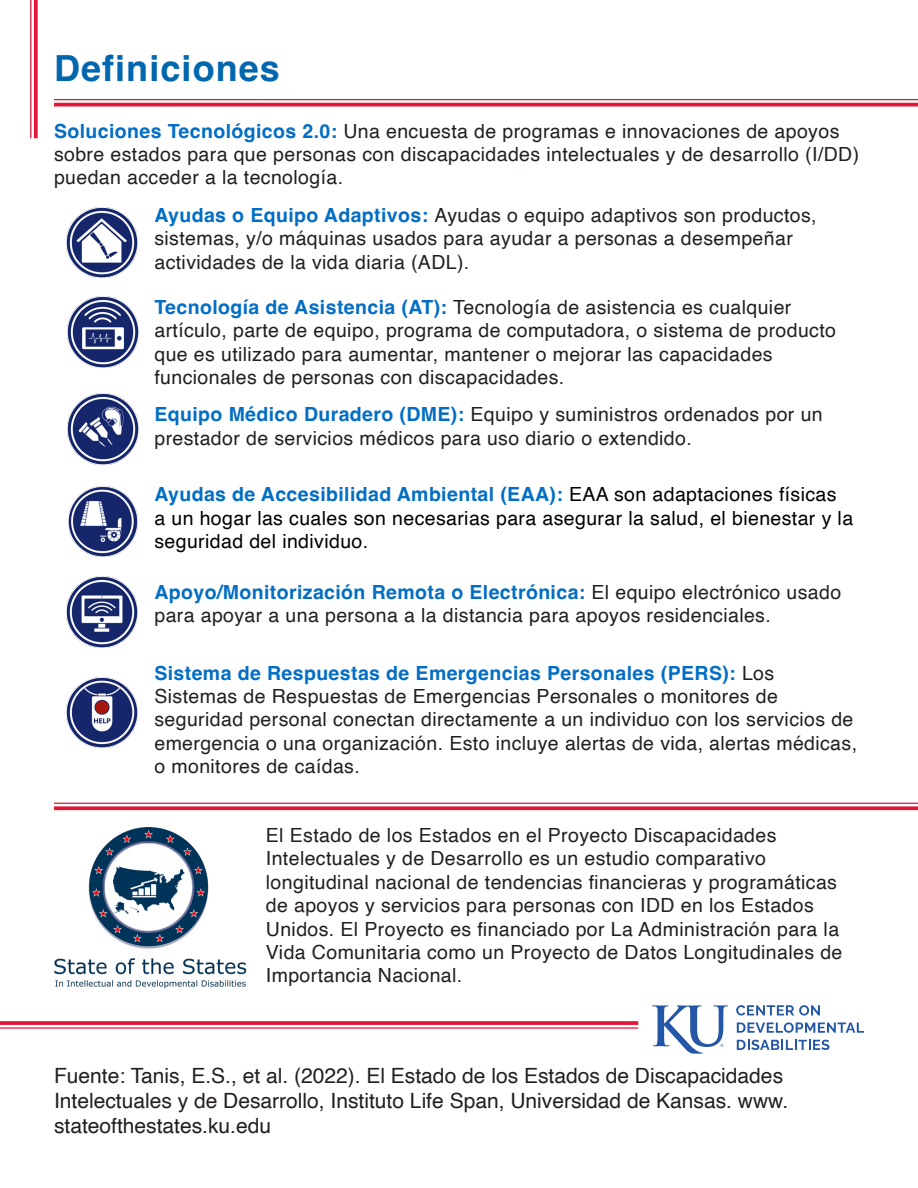
<style>
.page{position:relative;width:918px;height:1188px;background:#fff}
.page>*{position:absolute;margin:0;border:0;box-sizing:border-box;transform-origin:0 0}
.t1{font:700 36px "Helvetica";letter-spacing:.03em;color:#0067af}
.t2{font:21px/25.2px "Helvetica";color:#231f20}
.t3{font:19.5px/23.4px "Helvetica";letter-spacing:.02em;color:#231f20}
.t4{font:19.5px/23.4px "Helvetica";letter-spacing:.02em;color:#000}
.s1{font-weight:700;color:#036ec4}
</style>
<div class="page">
<svg style="left:54px;top:103px;width:864px;height:4px;background:#e5334e"></svg>
<hr style="left:54px;top:99px;width:864px;height:1px;background:#e21736">
<svg style="left:54px;top:806px;width:864px;height:4px;background:#e42e4a"></svg>
<hr style="left:54px;top:803px;width:864px;height:1px;background:#e21736">
<img style="left:54px;top:827px;width:193px;height:161px">
<img style="left:67px;top:207px;width:70px;height:71px">
<img style="left:68px;top:297px;width:70px;height:70px">
<img style="left:68px;top:394px;width:70px;height:70px">
<img style="left:67px;top:577px;width:70px;height:70px">
<img style="left:67px;top:677px;width:70px;height:71px">
<img style="left:68px;top:487px;width:69px;height:69px">
<svg style="left:652px;top:1005px;width:76px;height:49px"></svg>
<svg style="left:736px;top:1005px;width:84px;height:11px"></svg>
<svg style="left:737px;top:1022px;width:127px;height:11px"></svg>
<svg style="left:737px;top:1040px;width:92px;height:10px"></svg>
<svg style="left:0;top:1021px;width:638px;height:4px;background:#e32542"></svg>
<hr style="left:0;top:1027px;width:638px;height:2px;background:#e21736">
<svg style="left:34px;top:0;width:4px;height:138px"></svg>
<hr style="left:30px;top:0;width:1px;height:138px;background:#e21736">
<p class="t1" style="left:54px;top:46px;width:227px">Definiciones</p>
<p class="t3" style="left:54px;top:120px;width:807px"><span class="s1">Soluciones Tecnológicos 2.0:</span> Una encuesta de programas e innovaciones de apoyos sobre estados para que personas con discapacidades intelectuales y de desarrollo (I/DD) puedan acceder a la tecnología.</p>
<p class="t3" style="left:154px;top:204px;width:664px"><span class="s1">Ayudas o Equipo Adaptivos:</span> Ayudas o equipo adaptivos son productos, sistemas, y/o máquinas usados para ayudar a personas a desempeñar actividades de la vida diaria (ADL).</p>
<p class="t3" style="left:154px;top:296px;width:683px"><span class="s1">Tecnología de Asistencia (AT):</span> Tecnología de asistencia es cualquier artículo, parte de equipo, programa de computadora, o sistema de producto que es utilizado para aumentar, mantener o mejorar las capacidades funcionales de personas con discapacidades.</p>
<p class="t3" style="left:154px;top:403px;width:670px"><span class="s1">Equipo Médico Duradero (DME):</span> Equipo y suministros ordenados por un prestador de servicios médicos para uso diario o extendido.</p>
<p class="t4" style="left:154px;top:483px;width:700px"><span class="s1">Ayudas de Accesibilidad Ambiental (EAA):</span> EAA son adaptaciones físicas<br>a un hogar las cuales son necesarias para asegurar la salud, el bienestar y la seguridad del individuo.</p>
<p class="t3" style="left:154px;top:581px;width:688px"><span class="s1">Apoyo/Monitorización Remota o Electrónica:</span> El equipo electrónico usado para apoyar a una persona a la distancia para apoyos residenciales.</p>
<p class="t3" style="left:154px;top:662px;width:704px"><span class="s1">Sistema de Respuestas de Emergencias Personales (PERS):</span> Los Sistemas de Respuestas de Emergencias Personales o monitores de seguridad personal conectan directamente a un individuo con los servicios de emergencia o una organización. Esto incluye alertas de vida, alertas médicas, o monitores de caídas.</p>
<p class="t3" style="left:266px;top:824px;width:578px">El Estado de los Estados en el Proyecto Discapacidades Intelectuales y de Desarrollo es un estudio comparativo longitudinal nacional de tendencias financieras y programáticas de apoyos y servicios para personas con IDD en los Estados Unidos. El Proyecto es financiado por La Administración para la Vida Comunitaria como un Proyecto de Datos Longitudinales de Importancia Nacional.</p>
<p class="t2" style="left:54px;top:1063px;width:736px">Fuente: Tanis, E.S., et al. (2022). El Estado de los Estados de Discapacidades<br>Intelectuales y de Desarrollo, Instituto Life Span, Universidad de Kansas. www. stateofthestates.ku.edu</p>
</div>
